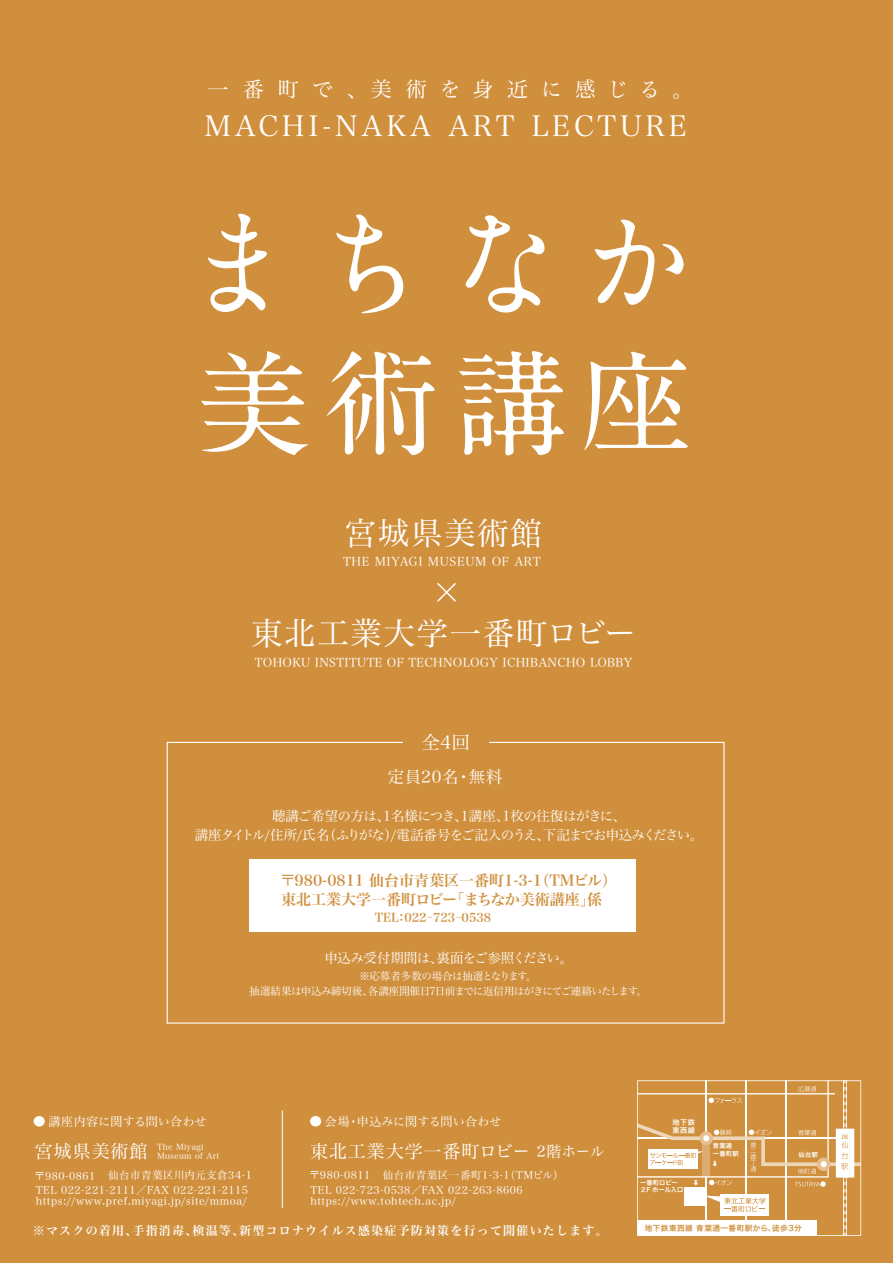
<style>
.page{position:relative;width:893px;height:1263px;background:#d08f3c}
.page>*{position:absolute;margin:0;border:0;box-sizing:border-box;transform-origin:0 0}
.t1{font:31.5px "Hira Min Pro W3";letter-spacing:.05em;color:#fff}
.t2{font:28.5px "Hira Min Pro W3";letter-spacing:.13em;color:#fff}
.t3{font:21px "Hira Min Pro W3";color:#fff}
.t4{font:18px "Hira Min Pro W3";letter-spacing:.05em;color:#fff}
.t5{font:16.5px "Hira Min Pro W3";letter-spacing:.05em;color:#fff}
.t6{font:15px/19.5px "Hira Min Pro W6";color:#d08f3c}
.t7{font:13.5px/19.5px "Hira Min Pro W3";letter-spacing:-.04em;color:#fff;text-align:center}
.t8{font:12px "Hira Min Pro W3";letter-spacing:.025em;color:#fff}
.t9{font:12px "Hira Min Pro W6";letter-spacing:.1em;color:#fff}
.t10{font:12px "Hira Min Pro W3";letter-spacing:.055em;color:#fff}
.t11{font:12px "Hira Min Pro W6";color:#d08f3c}
.t12{font:10.5px "Hira Min Pro W3";letter-spacing:.05em;color:#fff}
.t13{font:10.5px/15px "Hira Min Pro W3";letter-spacing:-.045em;color:#fff;text-align:center}
.t14{font:8.25px/9px "Hira Min Pro W3";letter-spacing:.04em;color:#fff}
.t15{font:7.65px "Hira Kaku Pro W6";letter-spacing:.05em;color:#d08f3c}
.t16{font:7.2px/8.7px "Hira Kaku Pro W6";letter-spacing:.05em;color:#fff}
.t17{font:6.3px/7.5px "Hira Kaku Pro W6";color:#fff}
.t18{font:6.3px "Hira Min Pro W6";color:#fff}
.t19{font:5.55px "Hira Min Pro W6";color:#d08f3c}
.s1{font-size:15px}
.s2{font-size:18px}
</style>
<div class="page">
<div style="left:167px;top:742px;width:557px;height:281px;background:#d08f3c;border:1px solid #fff"></div>
<div style="left:404px;top:724px;width:85px;height:37px;background:#d08f3c"></div>
<svg style="left:208px;top:214px;width:59px;height:98px"></svg>
<svg style="left:336px;top:214px;width:67px;height:99px"></svg>
<svg style="left:466px;top:215px;width:78px;height:98px"></svg>
<svg style="left:595px;top:220px;width:89px;height:85px"></svg>
<svg style="left:201px;top:351px;width:107px;height:104px"></svg>
<svg style="left:327px;top:351px;width:107px;height:104px"></svg>
<svg style="left:459px;top:351px;width:105px;height:104px"></svg>
<svg style="left:584px;top:352px;width:104px;height:98px"></svg>
<svg style="left:437px;top:583px;width:19px;height:19px"></svg>
<div style="left:310px;top:1116px;width:11px;height:10px;background:#fff;border-radius:50%"></div>
<div style="left:34px;top:1116px;width:11px;height:10px;background:#fff;border-radius:50%"></div>
<hr style="left:282px;top:1110px;width:1px;height:98px;background:#fff">
<svg style="left:640px;top:1083px;width:218px;height:150px"></svg>
<div style="left:637px;top:1080px;width:224px;height:156px;border:2px solid #fff"></div>
<div style="left:249px;top:860px;width:386px;height:72px;background:#fff"></div>
<h3 class="t3" style="left:208px;top:71px;width:487px">一 番 町 で 、 美 術 を 身 近 に 感 じ る 。</h3>
<h2 class="t2" style="left:205px;top:102px;width:484px">MACHI-NAKA ART LECTURE</h2>
<h1 class="t1" style="left:345px;top:506px;width:198px">宮城県美術館</h1>
<p class="t10" style="left:343px;top:551px;width:199px">THE MIYAGI MUSEUM OF ART</p>
<h1 class="t1" style="left:251px;top:607px;width:386px">東北工業大学一番町ロビー</h1>
<p class="t8" style="left:255px;top:652px;width:379px">TOHOKU INSTITUTE OF TECHNOLOGY ICHIBANCHO LOBBY</p>
<h3 class="t4" style="left:422px;top:727px;width:50px">全4回</h3>
<h3 class="t5" style="left:388px;top:763px;width:116px">定員20名・無料</h3>
<p class="t7" style="left:195px;top:805px;width:510px">聴講ご希望の方は、1名様につき、1講座、1枚の往復はがきに、<br>講座タイトル/住所/氏名（ふりがな）/電話番号をご記入のうえ、下記までお申込みください。</p>
<h3 class="t6" style="left:280px;top:869px;width:338px">〒980-0811 仙台市青葉区一番町1-3-1（TMビル）東北工業大学一番町ロビー「まちなか美術講座」係</h3>
<p class="t11" style="left:375px;top:907px;width:118px">TEL：022‒723‒0538</p>
<p class="t7" style="left:325px;top:947px;width:250px">申込み受付期間は、裏面をご参照ください。</p>
<p class="t13" style="left:250px;top:968px;width:399px">※応募者多数の場合は抽選となります。<br>抽選結果は申込み締切後、各講座開催日7日前までに返信用はがきにてご連絡いたします。</p>
<p class="t8" style="left:48px;top:1111px;width:160px">講座内容に関する問い合わせ</p>
<p class="t16" style="left:673px;top:1117px;width:24px">地下鉄東西線</p>
<p class="t8" style="left:325px;top:1111px;width:178px">会場・申込みに関する問い合わせ</p>
<h3 class="t4" style="left:310px;top:1136px;width:296px">東北工業大学一番町ロビー <span class="s1">2階ホール</span></h3>
<p class="t12" style="left:310px;top:1166px;width:256px">〒980-0811 仙台市青葉区一番町1-3-1（TMビル）</p>
<p class="t12" style="left:311px;top:1192px;width:147px">https://www.tohtech.ac.jp/</p>
<p class="t14" style="left:157px;top:1142px;width:64px;text-indent:-122px"><span class="s2">宮城県美術館</span> The Miyagi<br>Museum of Art</p>
<p class="t12" style="left:35px;top:1166px;width:219px">〒980-0861 仙台市青葉区川内元支倉34-1</p>
<p class="t12" style="left:36px;top:1192px;width:212px">https://www.pref.miyagi.jp/site/mmoa/</p>
<p class="t17" style="left:640px;top:1178px;width:45px">一番町ロビー<br>２F ホール入口</p>
<p class="t18" style="left:693px;top:1177px;width:8px">⇩</p>
<p class="t12" style="left:311px;top:1181px;width:214px">TEL 022-723-0538／FAX 022-263-8606</p>
<p class="t12" style="left:36px;top:1181px;width:214px">TEL 022-221-2111／FAX 022-221-2115</p>
<p class="t17" style="left:713px;top:1142px;width:28px">青葉通一番町駅</p>
<p class="t18" style="left:712px;top:1158px;width:8px">⇩</p>
<p class="t17" style="left:799px;top:1151px;width:21px">仙台駅</p>
<p class="t9" style="left:33px;top:1220px;width:576px">※マスクの着用、手指消毒、検温等、新型コロナウイルス感染症予防対策を行って開催いたします。</p>
<p class="t15" style="left:645px;top:1221px;width:159px">地下鉄東西線 青葉通一番町駅から、徒歩3分</p>
<p class="t19" style="left:841px;top:1131px;width:9px">JR</p>
</div>
